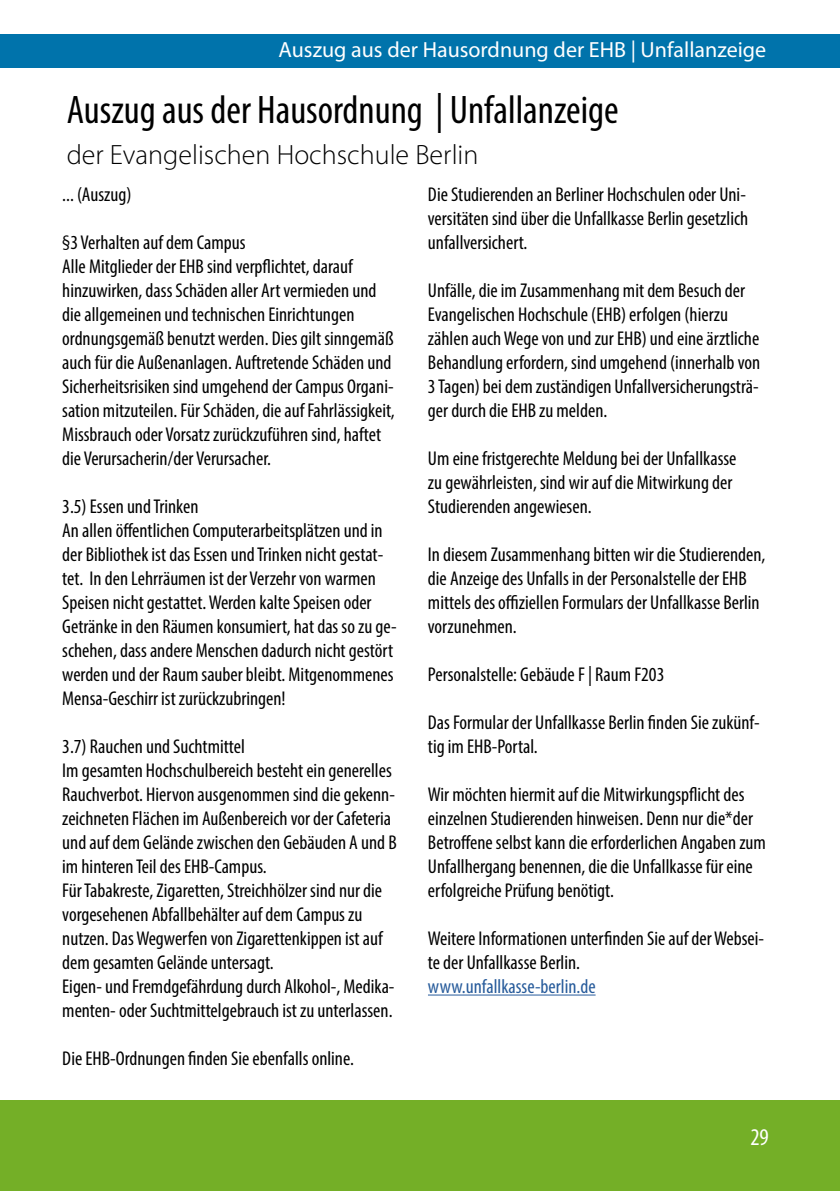
<style>
.page{position:relative;width:840px;height:1191px;background:#fff}
.page>*{position:absolute;margin:0;border:0;box-sizing:border-box;transform-origin:0 0}
.t1{font:condensed 40px "Myriad Pro";color:#000}
.t2{font:300 28px "Myriad Pro";color:#000}
.t3{font:condensed 24px "Myriad Pro";color:#fff}
.t4{font:22px "Myriad Pro";color:#fff}
.t5{font:condensed 20px/24px "Myriad Pro";color:#000}
.t6{font:condensed 20px "Myriad Pro";color:#275b9b}
</style>
<div class="page">
<div style="left:0;top:1100px;width:839px;height:91px;background:#74af27"></div>
<div style="left:0;top:34px;width:839px;height:34px;background:#0073ab"></div>
<hr style="left:427px;top:994px;width:168px;height:1px;background:#275b9b">
<p class="t4" style="left:278px;top:36px;width:489px">Auszug aus der Hausordnung der EHB | Unfallanzeige</p>
<h1 class="t1" style="left:67px;top:86px;width:553px">Auszug aus der Hausordnung | Unfallanzeige</h1>
<h2 class="t2" style="left:67px;top:137px;width:413px">der Evangelischen Hochschule Berlin</h2>
<p class="t5" style="left:62px;top:182px;width:71px">... (Auszug)</p>
<p class="t5" style="left:62px;top:230px;width:334px">§3 Verhalten auf dem Campus<br>Alle Mitglieder der EHB sind verpflichtet, darauf hinzuwirken, dass Schäden aller Art vermieden und die allgemeinen und technischen Einrichtungen ordnungsgemäß benutzt werden. Dies gilt sinngemäß auch für die Außenanlagen. Auftretende Schäden und Sicherheitsrisiken sind umgehend der Campus Organi&shy;sation mitzuteilen. Für Schäden, die auf Fahrlässigkeit, Missbrauch oder Vorsatz zurückzuführen sind, haftet die Verursacherin/der Verursacher.</p>
<p class="t5" style="left:62px;top:494px;width:336px">3.5) Essen und Trinken<br>An allen öffentlichen Computerarbeitsplätzen und in der Bibliothek ist das Essen und Trinken nicht gestat&shy;tet. In den Lehrräumen ist der Verzehr von warmen Speisen nicht gestattet. Werden kalte Speisen oder Getränke in den Räumen konsumiert, hat das so zu ge&shy;schehen, dass andere Menschen dadurch nicht gestört werden und der Raum sauber bleibt. Mitgenommenes Mensa-Geschirr ist zurückzubringen!</p>
<p class="t5" style="left:62px;top:734px;width:336px">3.7) Rauchen und Suchtmittel<br>Im gesamten Hochschulbereich besteht ein generelles Rauchverbot. Hiervon ausgenommen sind die gekenn&shy;zeichneten Flächen im Außenbereich vor der Cafeteria und auf dem Gelände zwischen den Gebäuden A und B im hinteren Teil des EHB-Campus.<br>Für Tabakreste, Zigaretten, Streichhölzer sind nur die vorgesehenen Abfallbehälter auf dem Campus zu nutzen. Das Wegwerfen von Zigarettenkippen ist auf dem gesamten Gelände untersagt.<br>Eigen- und Fremdgefährdung durch Alkohol-, Medika&shy;menten- oder Suchtmittelgebrauch ist zu unterlassen.</p>
<p class="t5" style="left:62px;top:1046px;width:293px">Die EHB-Ordnungen finden Sie ebenfalls online.</p>
<p class="t5" style="left:427px;top:182px;width:321px;text-align:justify">Die Studierenden an Berliner Hochschulen oder Uni&shy;versitäten sind über die Unfallkasse Berlin gesetzlich unfallversichert.</p>
<p class="t5" style="left:427px;top:278px;width:333px">Unfälle, die im Zusammenhang mit dem Besuch der Evangelischen Hochschule (EHB) erfolgen (hierzu zählen auch Wege von und zur EHB) und eine ärztliche Behandlung erfordern, sind umgehend (innerhalb von 3 Tagen) bei dem zuständigen Unfallversicherungsträ&shy;ger durch die EHB zu melden.</p>
<p class="t5" style="left:427px;top:446px;width:310px">Um eine fristgerechte Meldung bei der Unfallkasse zu gewährleisten, sind wir auf die Mitwirkung der<br>Studierenden angewiesen.</p>
<p class="t5" style="left:427px;top:542px;width:339px">In diesem Zusammenhang bitten wir die Studierenden, die Anzeige des Unfalls in der Personalstelle der EHB mittels des offiziellen Formulars der Unfallkasse Berlin vorzunehmen.</p>
<p class="t5" style="left:427px;top:662px;width:238px">Personalstelle: Gebäude F | Raum F203</p>
<p class="t5" style="left:427px;top:710px;width:333px">Das Formular der Unfallkasse Berlin finden Sie zukünf&shy;tig im EHB-Portal.</p>
<p class="t5" style="left:427px;top:782px;width:339px">Wir möchten hiermit auf die Mitwirkungspflicht des einzelnen Studierenden hinweisen. Denn nur die*der Betroffene selbst kann die erforderlichen Angaben zum Unfallhergang benennen, die die Unfallkasse für eine erfolgreiche Prüfung benötigt.</p>
<p class="t5" style="left:427px;top:926px;width:337px">Weitere Informationen unterfinden Sie auf der Websei&shy;te der Unfallkasse Berlin.</p>
<p class="t6" style="left:427px;top:974px;width:169px">www.unfallkasse-berlin.de</p>
<p class="t3" style="left:750px;top:1122px;width:20px">29</p>
</div>
